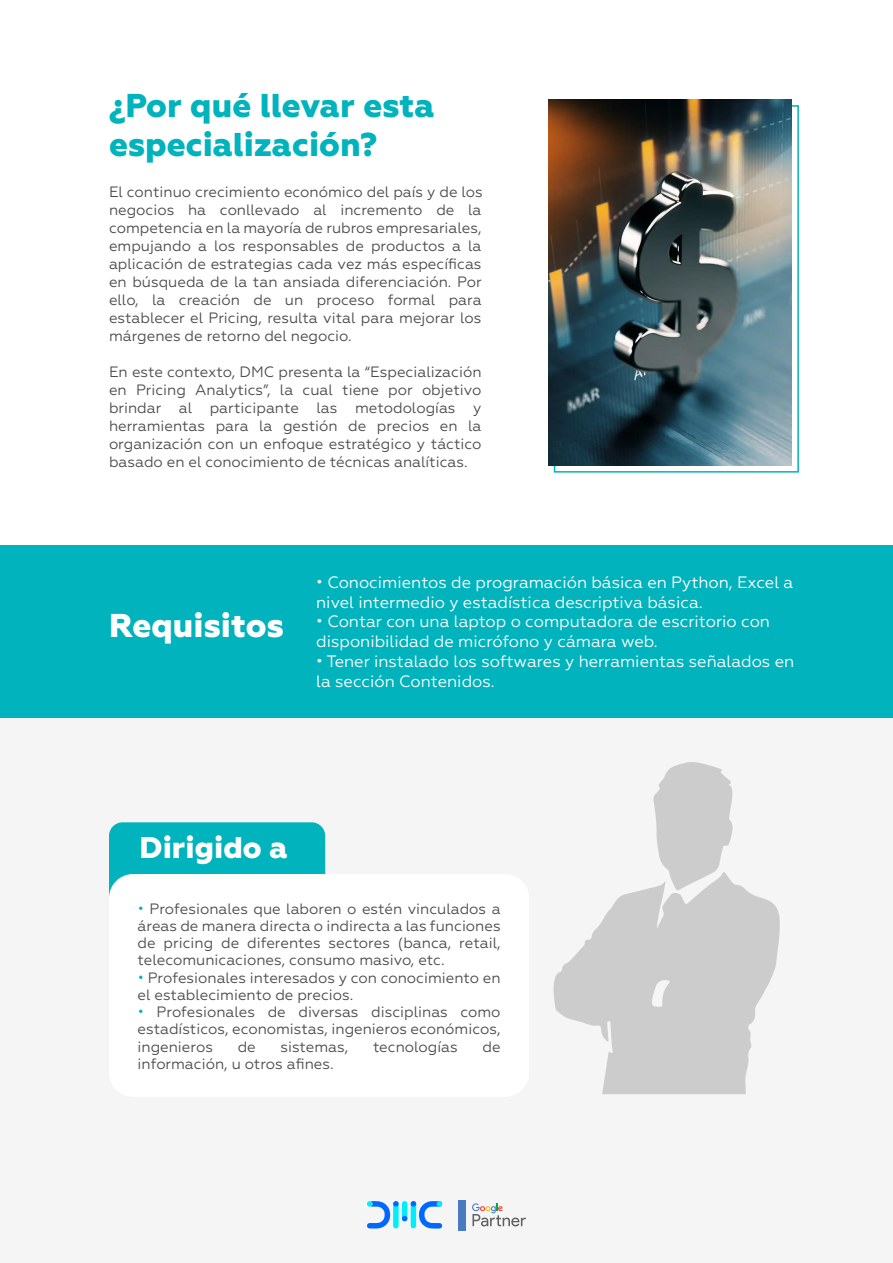
<style>
.page{position:relative;width:893px;height:1263px;background:#fff}
.page>*{position:absolute;margin:0;border:0;box-sizing:border-box;transform-origin:0 0}
.t1{font:800 33px/39.6px "Geometria";color:#00b3bc}
.t2{font:800 33px "Geometria";color:#fff}
.t3{font:800 30px "Geometria";color:#fff}
.t4{font:16.5px/19.8px "Geometria";color:#fff}
.t5{font:15px/18px "Geometria";color:#4d4d4d;text-align:justify}
.s1{color:#00b3bc}
</style>
<div class="page">
<div style="left:0;top:631px;width:893px;height:632px;background:#f5f5f5"></div>
<div style="left:554px;top:105px;width:245px;height:368px;border:2px solid #00b3bc"></div>
<img style="left:548px;top:100px;width:244px;height:366px">
<div style="left:0;top:545px;width:893px;height:172px;background:#00b3bc"></div>
<svg style="left:553px;top:883px;width:227px;height:211px;fill:#ccc"></svg>
<svg style="left:653px;top:762px;width:80px;height:129px"></svg>
<svg style="left:472px;top:1203px;width:54px;height:23px"></svg>
<div style="left:458px;top:1200px;width:8px;height:30px;background:#487cbe"></div>
<svg style="left:367px;top:1201px;width:76px;height:28px"></svg>
<div style="left:109px;top:822px;width:216px;height:71px;background:#00b3bc"></div>
<div style="left:109px;top:874px;width:420px;height:223px;background:#fff;border-radius:24px"></div>
<h1 class="t1" style="left:109px;top:86px;width:327px">¿Por qué llevar esta especialización?</h1>
<p class="t5" style="left:109px;top:182px;width:375px">El continuo crecimiento económico del país y de los negocios ha conllevado al incremento de la competencia en la mayoría de rubros empresariales, empujando a los responsables de productos a la aplicación de estrategias cada vez más específicas en búsqueda de la tan ansiada diferenciación. Por ello, la creación de un proceso formal para establecer el Pricing, resulta vital para mejorar los márgenes de retorno del negocio.</p>
<p class="t5" style="left:109px;top:362px;width:374px">En este contexto, DMC presenta la “Especialización en Pricing Analytics”, la cual tiene por objetivo brindar al participante las metodologías y herramientas para la gestión de precios en la organización con un enfoque estratégico y táctico basado en el conocimiento de técnicas analíticas.</p>
<h1 class="t2" style="left:109px;top:606px;width:176px">Requisitos</h1>
<p class="t4" style="left:316px;top:572px;width:479px">• Conocimientos de programación básica en Python, Excel a nivel intermedio y estadística descriptiva básica.</p>
<p class="t4" style="left:316px;top:612px;width:455px">• Contar con una laptop o computadora de escritorio con disponibilidad de micrófono y cámara web.</p>
<p class="t4" style="left:316px;top:651px;width:479px">• Tener instalado los softwares y herramientas señalados en la sección Contenidos.</p>
<h2 class="t3" style="left:140px;top:829px;width:150px">Dirigido a</h2>
<p class="t5" style="left:138px;top:900px;width:365px;line-height:17.2px"><span class="s1">•</span> Profesionales que laboren o estén vinculados a áreas de manera directa o indirecta a las funciones de pricing de diferentes sectores (banca, retail, telecomunicaciones, consumo masivo, etc.</p>
<p class="t5" style="left:138px;top:969px;width:365px;line-height:17.2px"><span class="s1">•</span> Profesionales interesados y con conocimiento en el establecimiento de precios.</p>
<p class="t5" style="left:138px;top:1003px;width:365px;line-height:17.2px"><span class="s1">•</span> Profesionales de diversas disciplinas como estadísticos, economistas, ingenieros económicos, ingenieros</p>
<p class="t5" style="left:238px;top:1037px;width:20px">de</p>
<p class="t5" style="left:280px;top:1037px;width:69px">sistemas,</p>
<p class="t5" style="left:373px;top:1037px;width:86px">tecnologías</p>
<p class="t5" style="left:482px;top:1037px;width:20px">de</p>
<p class="t5" style="left:138px;top:1055px;width:198px">información, u otros afines.</p>
</div>
